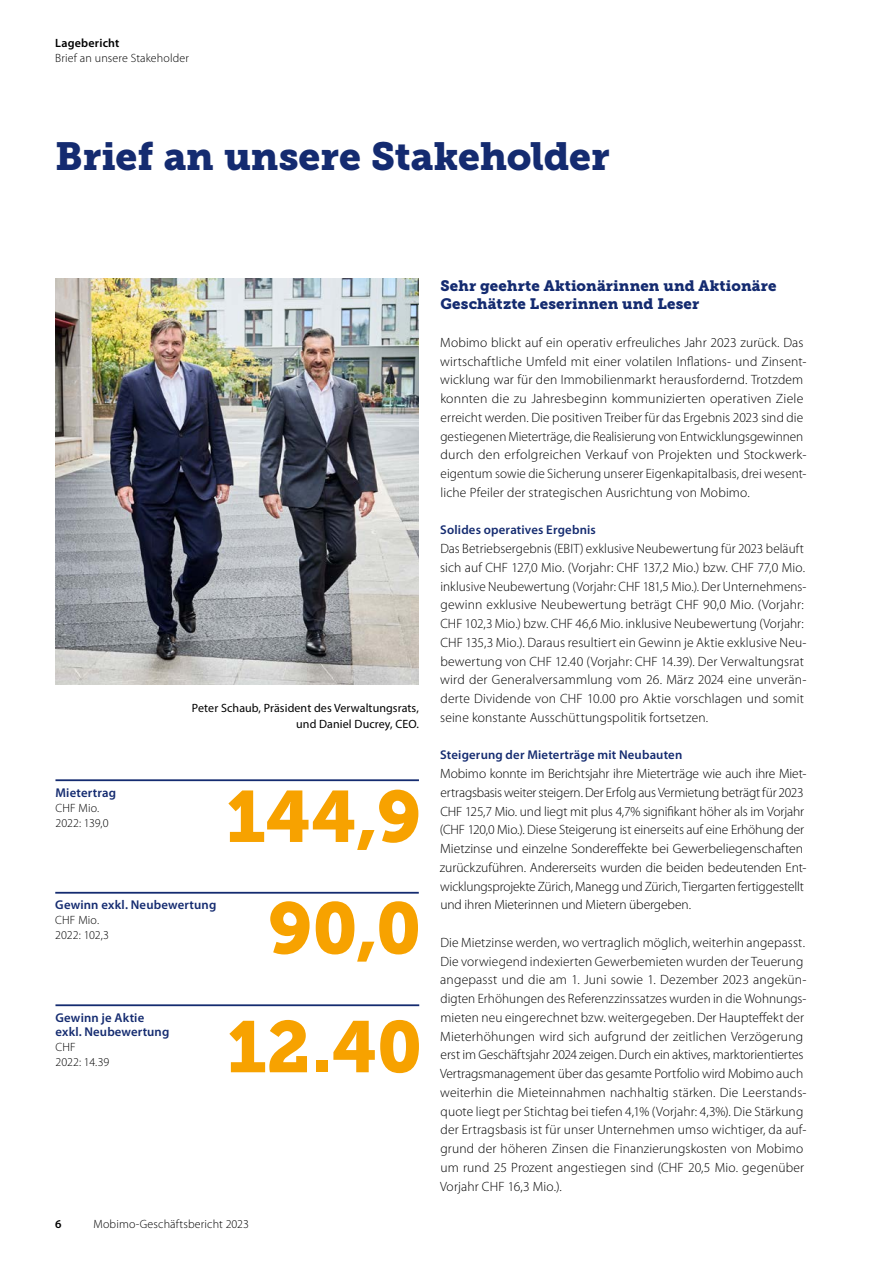
<style>
.page{position:relative;width:893px;height:1263px;background:#fff}
.page>*{position:absolute;margin:0;border:0;box-sizing:border-box;transform-origin:0 0}
.t1{font:72px "Museo Slab 900";letter-spacing:.005em;color:#f7a200}
.t2{font:39px "Museo Slab 900";color:#142b70}
.t3{font:15px/18.8px "Museo Slab 900";letter-spacing:.01em;color:#142b70}
.t4{font:300 13.5px/18.8px "Myriad Pro";letter-spacing:.005em;color:#000}
.t5{font:600 12.75px/14.2px "Myriad Pro";letter-spacing:.015em;color:#142b70}
.t6{font:300 12px/15px "Myriad Pro";letter-spacing:.01em;color:#000}
.t7{font:12px/15.8px "Myriad Pro";letter-spacing:.01em;color:#000;text-align:right}
.t8{font:600 12px "Myriad Pro";letter-spacing:.015em;color:#000}
</style>
<div class="page">
<img style="left:55px;top:279px;width:364px;height:405px">
<hr style="left:55px;top:892px;width:364px;height:2px;background:#142b70">
<hr style="left:55px;top:1004px;width:364px;height:2px;background:#142b70">
<hr style="left:55px;top:779px;width:364px;height:2px;background:#142b70">
<p class="t8" style="left:55px;top:36px;width:66px">Lagebericht</p>
<p class="t6" style="left:55px;top:50px;width:135px">Brief an unsere Stakeholder</p>
<h2 class="t2" style="left:55px;top:133px;width:556px">Brief an unsere Stakeholder</h2>
<p class="t5" style="left:55px;top:786px;width:62px">Mietertrag</p>
<p class="t6" style="left:55px;top:800px;width:55px">CHF Mio.<br>2022: 139,0</p>
<p class="t7" style="left:192px;top:700px;width:228px">Peter Schaub, Präsident des Verwaltungsrats, und Daniel Ducrey, CEO.</p>
<h1 class="t1" style="left:226px;top:775px;width:196px">144,9</h1>
<p class="t5" style="left:55px;top:898px;width:163px">Gewinn exkl. Neubewertung</p>
<p class="t6" style="left:55px;top:913px;width:55px">CHF Mio.<br>2022: 102,3</p>
<h1 class="t1" style="left:268px;top:886px;width:155px">90,0</h1>
<p class="t5" style="left:55px;top:1011px;width:115px">Gewinn je Aktie exkl. Neubewertung</p>
<p class="t6" style="left:55px;top:1040px;width:55px">CHF<br>2022: 14.39</p>
<h1 class="t1" style="left:227px;top:1005px;width:196px">12.40</h1>
<p class="t8" style="left:55px;top:1217px;width:8px">6</p>
<p class="t6" style="left:94px;top:1217px;width:157px">Mobimo-Geschäftsbericht 2023</p>
<p class="t3" style="left:440px;top:276px;width:338px">Sehr geehrte Aktionärinnen und Aktionäre<br>Geschätzte Leserinnen und Leser</p>
<p class="t4" style="left:440px;top:333px;width:368px">Mobimo blickt auf ein operativ erfreuliches Jahr 2023 zurück. Das wirtschaftliche Umfeld mit einer volatilen Inflations- und Zinsent&shy;wicklung war für den Immobilienmarkt herausfordernd. Trotzdem konnten die zu Jahresbeginn kommunizierten operativen Ziele erreicht werden. Die positiven Treiber für das Ergebnis 2023 sind die gestiegenen Mieterträge, die Realisierung von Entwicklungsgewinnen durch den erfolgreichen Verkauf von Projekten und Stockwerk&shy;eigentum sowie die Sicherung unserer Eigenkapitalbasis, drei wesent&shy;liche Pfeiler der strategischen Ausrichtung von Mobimo.</p>
<p class="t5" style="left:440px;top:523px;width:157px">Solides operatives Ergebnis</p>
<p class="t4" style="left:440px;top:539px;width:368px">Das Betriebsergebnis (EBIT) exklusive Neubewertung für 2023 beläuft sich auf CHF 127,0 Mio. (Vorjahr: CHF 137,2 Mio.) bzw. CHF 77,0 Mio. inklusive Neubewertung (Vorjahr: CHF 181,5 Mio.). Der Unternehmens&shy;gewinn exklusive Neubewertung beträgt CHF 90,0 Mio. (Vorjahr:<br>CHF 102,3 Mio.) bzw. CHF 46,6 Mio. inklusive Neubewertung (Vorjahr:<br>CHF 135,3 Mio.). Daraus resultiert ein Gewinn je Aktie exklusive Neu&shy;bewertung von CHF 12.40 (Vorjahr: CHF 14.39). Der Verwaltungsrat wird der Generalversammlung vom 26. März 2024 eine unverän&shy;derte Dividende von CHF 10.00 pro Aktie vorschlagen und somit seine konstante Ausschüttungspolitik fortsetzen.</p>
<p class="t5" style="left:440px;top:748px;width:243px">Steigerung der Mieterträge mit Neubauten</p>
<p class="t4" style="left:440px;top:764px;width:368px">Mobimo konnte im Berichtsjahr ihre Mieterträge wie auch ihre Miet&shy;ertragsbasis weiter steigern. Der Erfolg aus Vermietung beträgt für 2023<br>CHF 125,7 Mio. und liegt mit plus 4,7% signifikant höher als im Vorjahr (CHF 120,0 Mio.). Diese Steigerung ist einerseits auf eine Erhöhung der Mietzinse und einzelne Sondereffekte bei Gewerbeliegenschaften zurückzuführen. Andererseits wurden die beiden bedeutenden Ent&shy;wicklungsprojekte Zürich, Manegg und Zürich, Tiergarten fertiggestellt und ihren Mieterinnen und Mietern übergeben.</p>
<p class="t4" style="left:440px;top:933px;width:368px">Die Mietzinse werden, wo vertraglich möglich, weiterhin angepasst.<br>Die vorwiegend indexierten Gewerbemieten wurden der Teuerung angepasst und die am 1. Juni sowie 1. Dezember 2023 angekün&shy;digten Erhöhungen des Referenzzinssatzes wurden in die Wohnungs&shy;mieten neu eingerechnet bzw. weitergegeben. Der Haupteffekt der Mieterhöhungen wird sich aufgrund der zeitlichen Verzögerung erst im Geschäftsjahr 2024 zeigen. Durch ein aktives, marktorientiertes Vertragsmanagement über das gesamte Portfolio wird Mobimo auch weiterhin die Mieteinnahmen nachhaltig stärken. Die Leerstands&shy;quote liegt per Stichtag bei tiefen 4,1% (Vorjahr: 4,3%). Die Stärkung der Ertragsbasis ist für unser Unternehmen umso wichtiger, da auf&shy;grund der höheren Zinsen die Finanzierungskosten von Mobimo um rund 25 Prozent angestiegen sind (CHF 20,5 Mio. gegenüber Vorjahr CHF 16,3 Mio.).</p>
</div>
